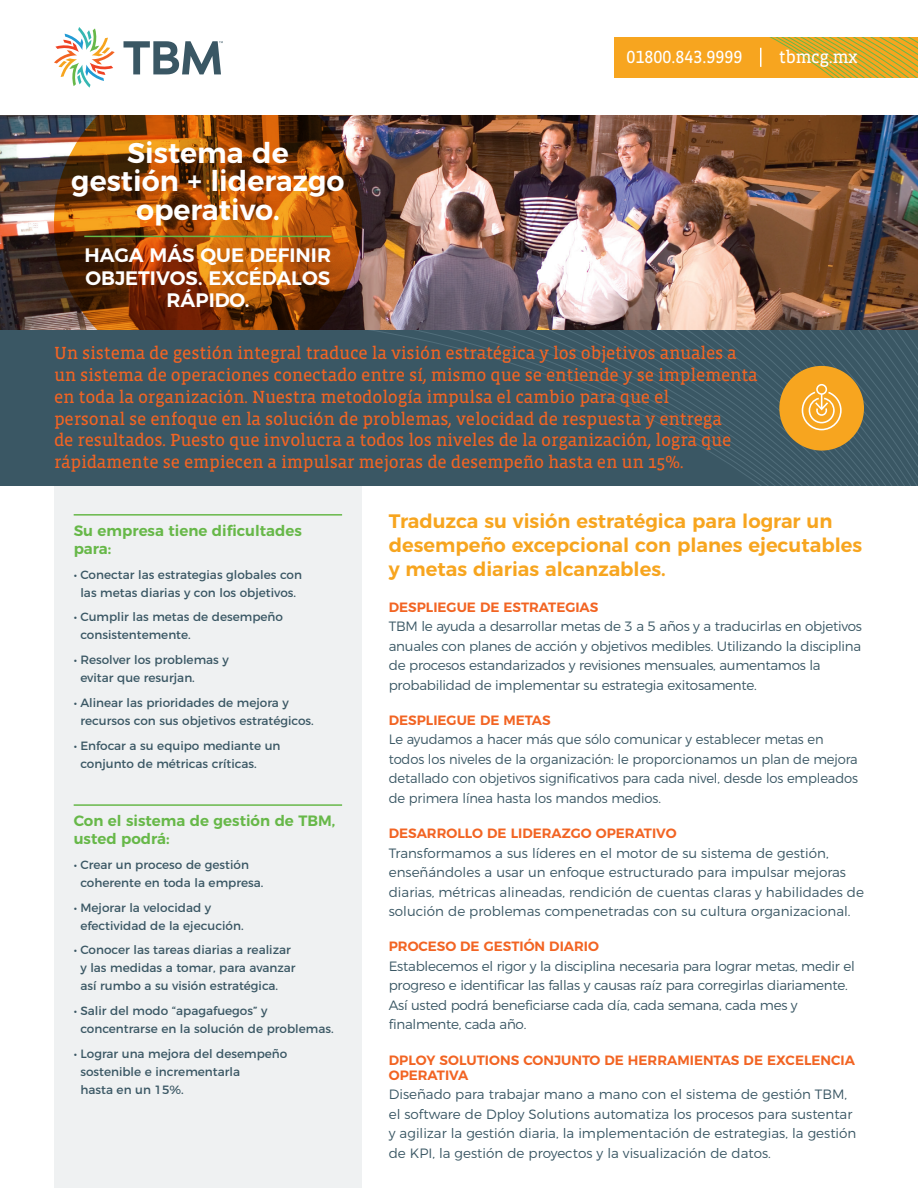
<style>
.page{position:relative;width:918px;height:1188px;background:#fff}
.page>*{position:absolute;margin:0;border:0;box-sizing:border-box;transform-origin:0 0}
.t1{font:600 28.5px/28.5px "Montserrat";color:#fff;text-align:center}
.Main_Headline{font:600 19.5px/24px "Montserrat";color:#f7a51f}
.t2{font:600 19.5px/22.5px "Montserrat";color:#fff;text-align:center}
.Overview_Statement{font:18px/21.8px "Vista Slab OT";letter-spacing:-.01em;color:#f26423}
.t3{font:18px "Vista Slab OT";color:#fff}
.Sidebar_Subhead_w__R{font:600 15px/18px "Montserrat";color:#67b849}
.Main_BodyCopy{font:300 13.5px/19.5px "Montserrat";letter-spacing:-.01em;color:#3a5764}
.Main_Subhead{font:600 13.5px/15px "Montserrat";color:#f26423}
.t4{font:12px/18px "Montserrat";color:#3a5764}
</style>
<div class="page">
<img style="left:0;top:115px;width:918px;height:215px">
<svg style="left:54px;top:69px;width:308px;height:308px;background:#914508"></svg>
<hr style="left:84px;top:236px;width:248px;height:1px;background:#67b849">
<div style="left:54px;top:486px;width:308px;height:702px;background:#eff1f2"></div>
<hr style="left:74px;top:514px;width:268px;height:2px;background:#67b849">
<hr style="left:74px;top:804px;width:268px;height:2px;background:#67b849">
<div style="left:0;top:0;width:918px;height:115px;background:#fff"></div>
<div style="left:0;top:330px;width:918px;height:156px;background:#3a5764"></div>
<svg style="left:371px;top:330px;width:547px;height:156px"></svg>
<div style="left:779px;top:366px;width:85px;height:85px;background:#f7a51f;border-radius:50%"></div>
<svg style="left:802px;top:384px;width:40px;height:46px"></svg>
<svg style="left:54px;top:27px;width:61px;height:61px"></svg>
<svg style="left:124px;top:41px;width:99px;height:33px"></svg>
<svg style="left:615px;top:37px;width:303px;height:41px;background:#e8a622"></svg>
<p class="t1" style="left:127px;top:136px;width:163px">Sistema de</p>
<p class="t1" style="left:71px;top:165px;width:275px">gestión + liderazgo operativo.</p>
<p class="t2" style="left:85px;top:243px;width:248px">HAGA MÁS QUE DEFINIR<br>OBJETIVOS. EXCÉDALOS<br>RÁPIDO.</p>
<p class="t3" style="left:627px;top:48px;width:117px">01800.843.9999</p>
<p class="t3" style="left:779px;top:48px;width:81px">tbmcg.mx</p>
<p class="Overview_Statement" style="left:54px;top:343px;width:705px">Un sistema de gestión integral traduce la visión estratégica y los objetivos anuales a un sistema de operaciones conectado entre sí, mismo que se entiende y se implementa en toda la organización. Nuestra metodología impulsa el cambio para que el<br>personal se enfoque en la solución de problemas, velocidad de respuesta y entrega<br>de resultados. Puesto que involucra a todos los niveles de la organización, logra que rápidamente se empiecen a impulsar mejoras de desempeño hasta en un 15%.</p>
<p class="Sidebar_Subhead_w__R" style="left:74px;top:520px;width:230px">Su empresa tiene dificultades para:</p>
<p class="t4" style="left:74px;top:564px;width:230px;text-align:center">• Conectar las estrategias globales con las metas diarias y con los objetivos.</p>
<p class="t4" style="left:80px;top:607px;width:204px;text-indent:-7px">• Cumplir las metas de desempeño consistentemente.</p>
<p class="t4" style="left:80px;top:650px;width:150px;text-indent:-7px">• Resolver los problemas y evitar que resurjan.</p>
<p class="t4" style="left:80px;top:693px;width:235px;text-indent:-7px">• Alinear las prioridades de mejora y recursos con sus objetivos estratégicos.</p>
<p class="t4" style="left:80px;top:735px;width:202px;text-indent:-7px">• Enfocar a su equipo mediante un conjunto de métricas críticas.</p>
<p class="Sidebar_Subhead_w__R" style="left:74px;top:811px;width:263px">Con el sistema de gestión de TBM, usted podrá:</p>
<p class="t4" style="left:80px;top:855px;width:185px;text-indent:-7px">• Crear un proceso de gestión coherente en toda la empresa.</p>
<p class="t4" style="left:80px;top:897px;width:165px;text-indent:-7px">• Mejorar la velocidad y efectividad de la ejecución.</p>
<p class="t4" style="left:80px;top:940px;width:217px;text-indent:-7px">• Conocer las tareas diarias a realizar y las medidas a tomar, para avanzar así rumbo a su visión estratégica.</p>
<p class="t4" style="left:80px;top:1001px;width:255px;text-indent:-7px">• Salir del modo “apagafuegos” y concentrarse en la solución de problemas.</p>
<p class="t4" style="left:80px;top:1044px;width:208px;text-indent:-7px">• Lograr una mejora del desempeño sostenible e incrementarla<br>hasta en un 15%.</p>
<p class="Main_Headline" style="left:389px;top:508px;width:475px">Traduzca su visión estratégica para lograr un desempeño excepcional con planes ejecutables y metas diarias alcanzables.</p>
<p class="Main_Subhead" style="left:389px;top:598px;width:211px">DESPLIEGUE DE ESTRATEGIAS</p>
<p class="Main_BodyCopy" style="left:389px;top:616px;width:475px">TBM le ayuda a desarrollar metas de 3 a 5 años y a traducirlas en objetivos anuales con planes de acción y objetivos medibles. Utilizando la disciplina de procesos estandarizados y revisiones mensuales, aumentamos la probabilidad de implementar su estrategia exitosamente.</p>
<p class="Main_Subhead" style="left:389px;top:712px;width:163px">DESPLIEGUE DE METAS</p>
<p class="Main_BodyCopy" style="left:389px;top:729px;width:471px">Le ayudamos a hacer más que sólo comunicar y establecer metas en todos los niveles de la organización: le proporcionamos un plan de mejora detallado con objetivos significativos para cada nivel, desde los empleados de primera línea hasta los mandos medios.</p>
<p class="Main_Subhead" style="left:389px;top:825px;width:289px">DESARROLLO DE LIDERAZGO OPERATIVO</p>
<p class="Main_BodyCopy" style="left:389px;top:842px;width:477px">Transformamos a sus líderes en el motor de su sistema de gestión, enseñándoles a usar un enfoque estructurado para impulsar mejoras diarias, métricas alineadas, rendición de cuentas claras y habilidades de solución de problemas compenetradas con su cultura organizacional.</p>
<p class="Main_Subhead" style="left:389px;top:938px;width:212px">PROCESO DE GESTIÓN DIARIO</p>
<p class="Main_BodyCopy" style="left:389px;top:955px;width:468px">Establecemos el rigor y la disciplina necesaria para lograr metas, medir el progreso e identificar las fallas y causas raíz para corregirlas diariamente.<br>Así usted podrá beneficiarse cada día, cada semana, cada mes y finalmente, cada año.</p>
<p class="Main_Subhead" style="left:389px;top:1051px;width:468px">DPLOY SOLUTIONS CONJUNTO DE HERRAMIENTAS DE EXCELENCIA<br>OPERATIVA</p>
<p class="Main_BodyCopy" style="left:389px;top:1084px;width:469px">Diseñado para trabajar mano a mano con el sistema de gestión TBM, el software de Dploy Solutions automatiza los procesos para sustentar y agilizar la gestión diaria, la implementación de estrategias, la gestión de KPI, la gestión de proyectos y la visualización de datos.</p>
</div>
